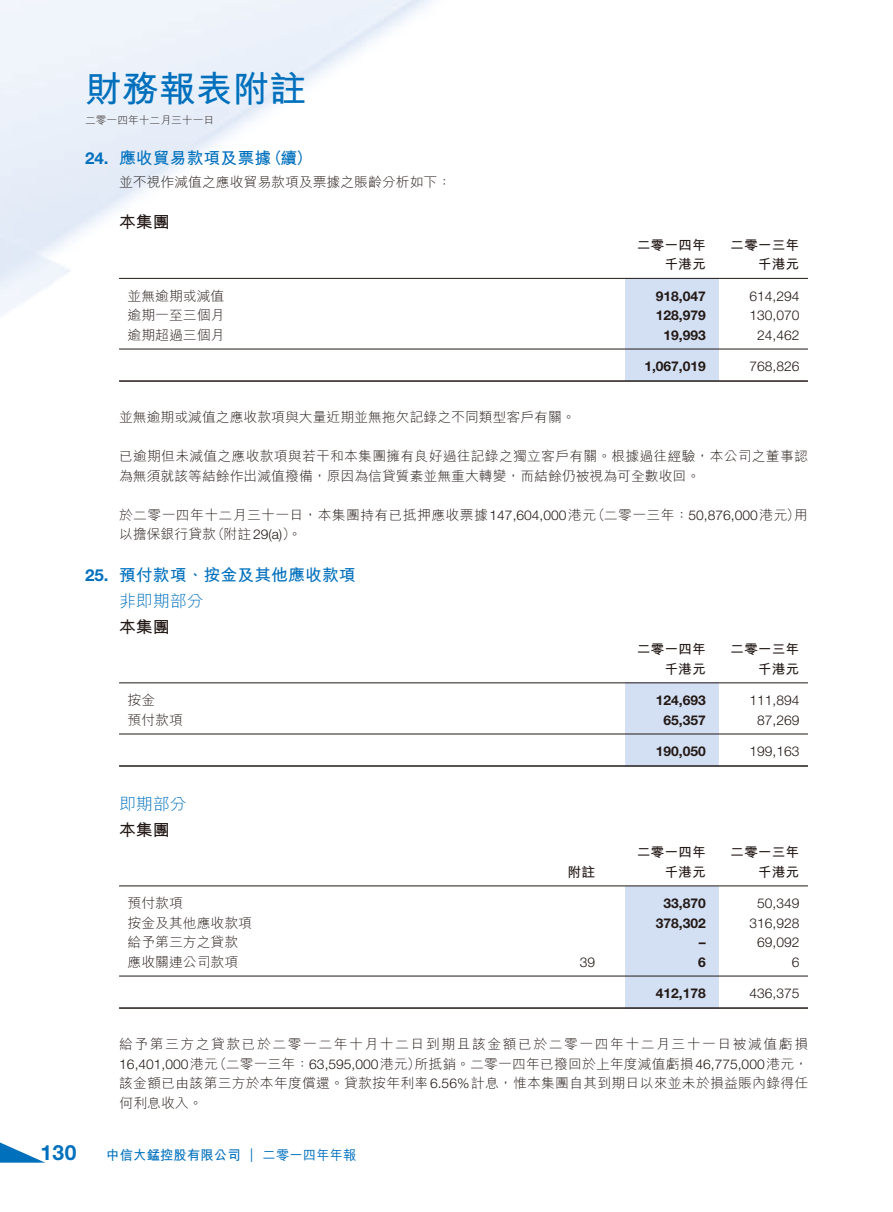
<style>
.page{position:relative;width:893px;height:1212px;background:#fff}
.page>*{position:absolute;margin:0;border:0;box-sizing:border-box;transform-origin:0 0}
.t1{font:700 36px "M Hei HK";color:#0070bd}
.t2{font:700 21px "Helvetica Neue LT Std";color:#0070bd}
.t3{font:700 16.5px/25.8px "M Hei HK";color:#0070bd}
.t4{font:700 16.5px "M Hei HK";color:#231916}
.t5{font:300 16.5px "M Hei HK";color:#0070bd}
.t6{font:300 13.5px/19.5px "M Hei HK";color:#231916}
.t7{font:300 13.5px/19.5px "M Hei HK";letter-spacing:.025em;color:#231916}
.t8{font:300 13.5px "Helvetica Neue LT Std";color:#231916}
.t9{font:700 13.5px "Helvetica Neue LT Std";color:#231916}
.t10{font:700 13.5px "M Hei HK";color:#231916}
.t11{font:700 13.5px "M Hei HK";letter-spacing:.015em;color:#0070bd}
.t12{font:300 10.5px "M Hei HK";color:#231916}
.s1{font-family:"Helvetica Neue LT Std"}
.s2{font-weight:300}
.s3{font-family:"Helvetica Neue LT Std";font-weight:400}
.s4{font-weight:500}
</style>
<div class="page">
<img style="left:0;top:0;width:808px;height:1163px">
<svg style="left:0;top:1142px;width:45px;height:20px"></svg>
<div style="left:625px;top:278px;width:94px;height:103px;background:#d3e0f3"></div>
<div style="left:625px;top:683px;width:94px;height:83px;background:#d3e0f3"></div>
<div style="left:625px;top:886px;width:94px;height:122px;background:#d3e0f3"></div>
<hr style="left:119px;top:278px;width:689px;height:1px;background:#231916">
<hr style="left:119px;top:349px;width:689px;height:1px;background:#231916">
<hr style="left:119px;top:380px;width:689px;height:2px;background:#231916">
<hr style="left:119px;top:682px;width:689px;height:1px;background:#231916">
<hr style="left:119px;top:734px;width:689px;height:1px;background:#231916">
<hr style="left:119px;top:765px;width:689px;height:2px;background:#231916">
<hr style="left:119px;top:885px;width:689px;height:1px;background:#231916">
<hr style="left:119px;top:976px;width:689px;height:1px;background:#231916">
<hr style="left:119px;top:1007px;width:689px;height:2px;background:#231916">
<h1 class="t1" style="left:85px;top:63px;width:223px">財務報表附註</h1>
<p class="t12" style="left:85px;top:114px;width:131px">二零一四年十二月三十一日</p>
<p class="t3" style="left:85px;top:143px;width:229px"><span class="s1">24.</span> 應收貿易款項及票據（續）</p>
<p class="t6" style="left:119px;top:172px;width:334px">並不視作減值之應收貿易款項及票據之賬齡分析如下：</p>
<p class="t4" style="left:119px;top:210px;width:52px">本集團</p>
<p class="t10" style="left:637px;top:235px;width:71px">二零一四年</p>
<p class="t10" style="left:730px;top:235px;width:71px">二零一三年</p>
<p class="t10" style="left:664px;top:254px;width:43px">千港元</p>
<p class="t10" style="left:758px;top:254px;width:43px">千港元</p>
<p class="t6" style="left:128px;top:286px;width:98px">並無逾期或減值</p>
<p class="t9" style="left:656px;top:287px;width:52px">918,047</p>
<p class="t8" style="left:749px;top:288px;width:52px">614,294</p>
<p class="t6" style="left:128px;top:305px;width:98px">逾期一至三個月</p>
<p class="t9" style="left:656px;top:307px;width:52px">128,979</p>
<p class="t8" style="left:749px;top:307px;width:52px">130,070</p>
<p class="t6" style="left:128px;top:325px;width:98px">逾期超過三個月</p>
<p class="t9" style="left:664px;top:326px;width:44px">19,993</p>
<p class="t8" style="left:757px;top:327px;width:44px">24,462</p>
<p class="t9" style="left:644px;top:358px;width:63px">1,067,019</p>
<p class="t8" style="left:749px;top:358px;width:52px">768,826</p>
<p class="t6" style="left:119px;top:407px;width:458px">並無逾期或減值之應收款項與大量近期並無拖欠記錄之不同類型客戶有關。</p>
<p class="t6" style="left:119px;top:446px;width:690px">已逾期但未減值之應收款項與若干和本集團擁有良好過往記錄之獨立客戶有關。根據過往經驗，本公司之董事認為無須就該等結餘作出減值撥備，原因為信貸質素並無重大轉變，而結餘仍被視為可全數收回。</p>
<p class="t7" style="left:119px;top:505px;width:690px">於二零一四年十二月三十一日，本集團持有已抵押應收票據<span class="s1">147,604,000</span>港元（二零一三年：<span class="s1">50,876,000</span>港元）用以擔保銀行貸款（附註<span class="s1">29(a)</span>）。</p>
<p class="t3" style="left:119px;top:561px;width:238px;text-indent:-34px"><span class="s1">25.</span> 預付款項、按金及其他應收款項<span class="s2">非即期部分</span></p>
<p class="t4" style="left:119px;top:615px;width:52px">本集團</p>
<p class="t10" style="left:637px;top:639px;width:71px">二零一四年</p>
<p class="t10" style="left:730px;top:639px;width:71px">二零一三年</p>
<p class="t10" style="left:664px;top:659px;width:43px">千港元</p>
<p class="t10" style="left:758px;top:659px;width:43px">千港元</p>
<p class="t6" style="left:128px;top:690px;width:29px">按金</p>
<p class="t9" style="left:656px;top:692px;width:52px">124,693</p>
<p class="t8" style="left:749px;top:692px;width:52px">111,894</p>
<p class="t6" style="left:128px;top:710px;width:57px">預付款項</p>
<p class="t9" style="left:664px;top:711px;width:44px">65,357</p>
<p class="t8" style="left:757px;top:711px;width:44px">87,269</p>
<p class="t9" style="left:656px;top:743px;width:52px">190,050</p>
<p class="t8" style="left:749px;top:743px;width:52px">199,163</p>
<p class="t5" style="left:119px;top:795px;width:69px">即期部分</p>
<p class="t4" style="left:119px;top:818px;width:52px">本集團</p>
<p class="t10" style="left:637px;top:842px;width:71px">二零一四年</p>
<p class="t10" style="left:730px;top:842px;width:71px">二零一三年</p>
<p class="t10" style="left:568px;top:862px;width:29px">附註</p>
<p class="t10" style="left:664px;top:862px;width:43px">千港元</p>
<p class="t10" style="left:758px;top:862px;width:43px">千港元</p>
<p class="t6" style="left:128px;top:893px;width:57px">預付款項</p>
<p class="t9" style="left:664px;top:895px;width:44px">33,870</p>
<p class="t8" style="left:757px;top:895px;width:44px">50,349</p>
<p class="t6" style="left:128px;top:913px;width:126px">按金及其他應收款項</p>
<p class="t9" style="left:656px;top:914px;width:52px">378,302</p>
<p class="t8" style="left:749px;top:914px;width:52px">316,928</p>
<p class="t6" style="left:128px;top:932px;width:112px">給予第三方之貸款</p>
<p class="t9" style="left:699px;top:934px;width:8px">–</p>
<p class="t8" style="left:757px;top:934px;width:44px">69,092</p>
<p class="t6" style="left:128px;top:952px;width:112px">應收關連公司款項</p>
<p class="t8" style="left:580px;top:953px;width:17px">39</p>
<p class="t9" style="left:698px;top:953px;width:9px">6</p>
<p class="t8" style="left:792px;top:953px;width:9px">6</p>
<p class="t9" style="left:656px;top:985px;width:52px">412,178</p>
<p class="t8" style="left:749px;top:985px;width:52px">436,375</p>
<p class="t6" style="left:119px;top:1034px;width:691px;text-align:justify">給予第三方之貸款已於二零一二年十月十二日到期且該金額已於二零一四年十二月三十一日被減值虧損<span class="s1">16,401,000</span>港元（二零一三年：<span class="s1">63,595,000</span>港元）所抵銷。二零一四年已撥回於上年度減值虧損<span class="s1">46,775,000</span>港元，該金額已由該第三方於本年度償還。貸款按年利率<span class="s1">6.56%</span>計息，惟本集團自其到期日以來並未於損益賬內錄得任何利息收入。</p>
<h2 class="t2" style="left:41px;top:1139px;width:37px">130</h2>
<p class="t11" style="left:106px;top:1145px;width:252px">中信大錳控股有限公司 <span class="s3">|</span> <span class="s4">二零一四年年報</span></p>
</div>
